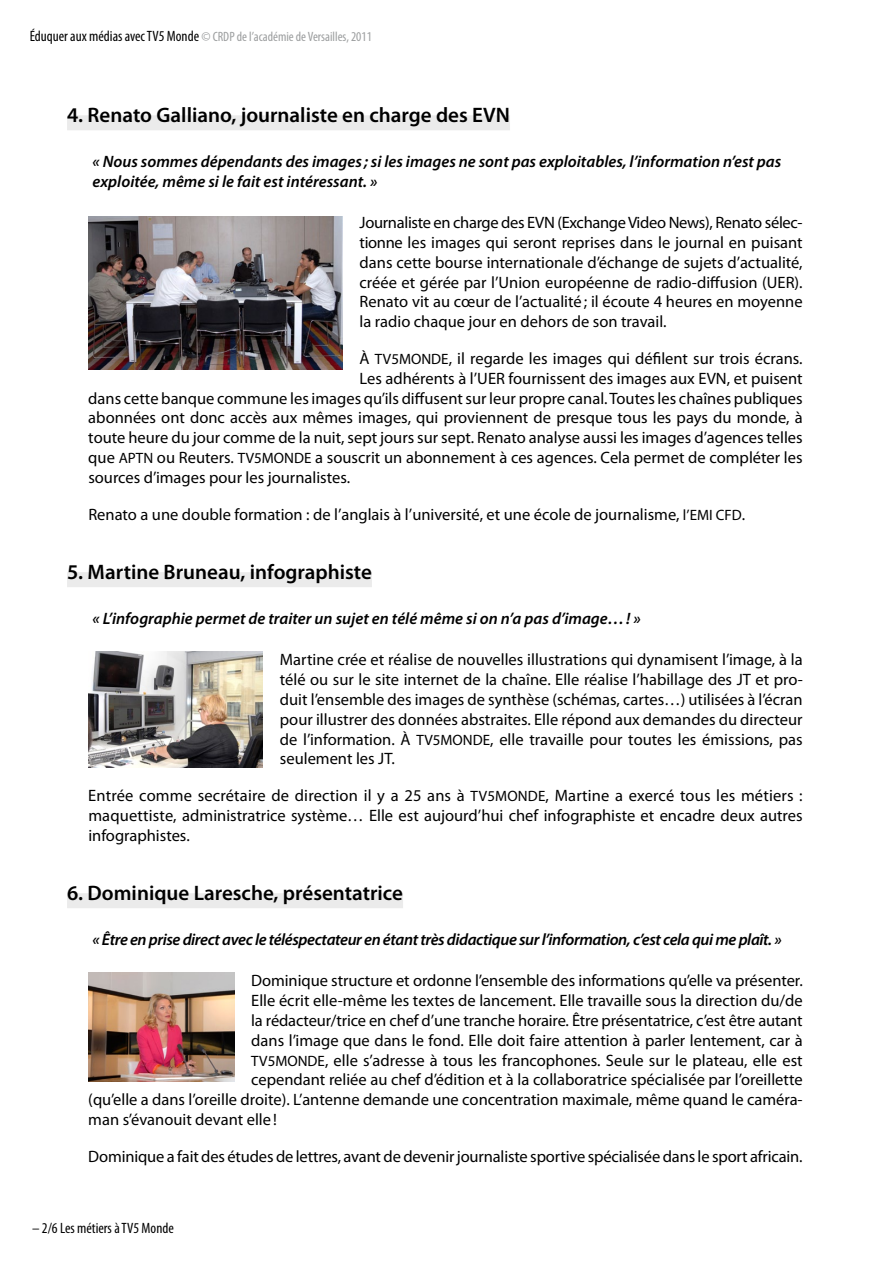
<style>
.page{position:relative;width:893px;height:1263px;background:#fff}
.page>*{position:absolute;margin:0;border:0;box-sizing:border-box;transform-origin:0 0}
.t1{font:600 21px "Myriad Pro";color:#000}
.t2{font:16.5px/19.8px "Myriad Pro";color:#000;text-align:justify}
.t3{font:italic 600 16.5px/19.8px "Myriad Pro";color:#000}
.t4{font:italic 600 16.5px "Myriad Pro";letter-spacing:-.025em;color:#000}
.t5{font:condensed 15px "Myriad Pro";color:#000}
.t6{font:condensed 13.5px "Myriad Pro";color:#9c9e9f}
.s1{font-size:15px;color:#000}
.s2{font-size:15px}
</style>
<div class="page">
<div style="left:67px;top:115px;width:443px;height:15px;background:#ebebeb"></div>
<div style="left:67px;top:572px;width:305px;height:15px;background:#ebebeb"></div>
<div style="left:67px;top:893px;width:336px;height:15px;background:#ebebeb"></div>
<img style="left:88px;top:651px;width:175px;height:117px">
<img style="left:88px;top:973px;width:146px;height:108px">
<img style="left:88px;top:217px;width:255px;height:153px">
<p class="t6" style="left:30px;top:28px;width:344px"><span class="s1">Éduquer aux médias avec TV5 Monde</span> © CRDP de l’académie de Versailles, 2011</p>
<p class="t1" style="left:67px;top:102px;width:444px">4. Renato Galliano, journaliste en charge des EVN</p>
<p class="t3" style="left:93px;top:152px;width:690px">« Nous sommes dépendants des images; si les images ne sont pas exploitables, l’information n’est pas exploitée, même si le fait est intéressant. »</p>
<p class="t2" style="left:360px;top:213px;width:445px">Journaliste en charge des EVN (Exchange Video News), Renato sélec&shy;tionne les images qui seront reprises dans le journal en puisant dans cette bourse internationale d’échange de sujets d’actualité, créée et gérée par l’Union européenne de radio-diffusion (UER).<br>Renato vit au cœur de l’actualité ; il écoute 4 heures en moyenne la radio chaque jour en dehors de son travail.</p>
<p class="t2" style="left:360px;top:348px;width:445px">À <span class="s2">TV5MONDE</span>, il regarde les images qui défilent sur trois écrans.</p>
<p class="t2" style="left:360px;top:368px;width:445px">Les adhérents à l’UER fournissent des images aux EVN, et puisent</p>
<p class="t2" style="left:88px;top:388px;width:716px">dans cette banque commune les images qu’ils diffusent sur leur propre canal. Toutes les chaînes publiques</p>
<p class="t2" style="left:88px;top:408px;width:716px">abonnées ont donc accès aux mêmes images, qui proviennent de presque tous les pays du monde, à</p>
<p class="t2" style="left:88px;top:428px;width:716px">toute heure du jour comme de la nuit, sept jours sur sept. Renato analyse aussi les images d’agences telles</p>
<p class="t2" style="left:88px;top:447px;width:716px">que <span class="s2">APTN</span> ou Reuters. <span class="s2">TV5MONDE</span> a souscrit un abonnement à ces agences. Cela permet de compléter les</p>
<p class="t2" style="left:88px;top:467px;width:263px">sources d’images pour les journalistes.</p>
<p class="t2" style="left:88px;top:504px;width:658px">Renato a une double formation : de l’anglais à l’université, et une école de journalisme, <span class="s2">l’EMI CFD</span>.</p>
<p class="t1" style="left:67px;top:558px;width:306px">5. Martine Bruneau, infographiste</p>
<p class="t3" style="left:93px;top:608px;width:550px">« L’infographie permet de traiter un sujet en télé même si on n’a pas d’image…! »</p>
<p class="t2" style="left:280px;top:650px;width:524px">Martine crée et réalise de nouvelles illustrations qui dynamisent l’image, à la télé ou sur le site internet de la chaîne. Elle réalise l’habillage des JT et pro&shy;duit l’ensemble des images de synthèse (schémas, cartes…) utilisées à l’écran pour illustrer des données abstraites. Elle répond aux demandes du directeur de l’information. À <span class="s2">TV5MONDE</span>, elle travaille pour toutes les émissions, pas seulement les JT.</p>
<p class="t2" style="left:88px;top:785px;width:716px">Entrée comme secrétaire de direction il y a 25 ans à <span class="s2">TV5MONDE</span>, Martine a exercé tous les métiers : maquettiste, administratrice système… Elle est aujourd’hui chef infographiste et encadre deux autres infographistes.</p>
<p class="t1" style="left:67px;top:879px;width:337px">6. Dominique Laresche, présentatrice</p>
<p class="t4" style="left:93px;top:929px;width:690px">« Être en prise direct avec le téléspectateur en étant très didactique sur l’information, c’est cela qui me plaît. »</p>
<p class="t2" style="left:251px;top:971px;width:553px">Dominique structure et ordonne l’ensemble des informations qu’elle va présenter.</p>
<p class="t2" style="left:251px;top:990px;width:553px">Elle écrit elle-même les textes de lancement. Elle travaille sous la direction du/de</p>
<p class="t2" style="left:251px;top:1010px;width:553px">la rédacteur/trice en chef d’une tranche horaire. Être présentatrice, c’est être autant</p>
<p class="t2" style="left:251px;top:1030px;width:553px">dans l’image que dans le fond. Elle doit faire attention à parler lentement, car à</p>
<p class="t2" style="left:251px;top:1050px;width:553px"><span class="s2">TV5MONDE</span>, elle s’adresse à tous les francophones. Seule sur le plateau, elle est</p>
<p class="t2" style="left:251px;top:1070px;width:553px">cependant reliée au chef d’édition et à la collaboratrice spécialisée par l’oreillette</p>
<p class="t2" style="left:88px;top:1089px;width:716px">(qu’elle a dans l’oreille droite). L’antenne demande une concentration maximale, même quand le caméra-</p>
<p class="t2" style="left:88px;top:1109px;width:190px">man s’évanouit devant elle!</p>
<p class="t2" style="left:88px;top:1146px;width:716px">Dominique a fait des études de lettres, avant de devenir journaliste sportive spécialisée dans le sport africain.</p>
<p class="t5" style="left:32px;top:1219px;width:143px">– 2/6 Les métiers à TV5 Monde</p>
</div>
